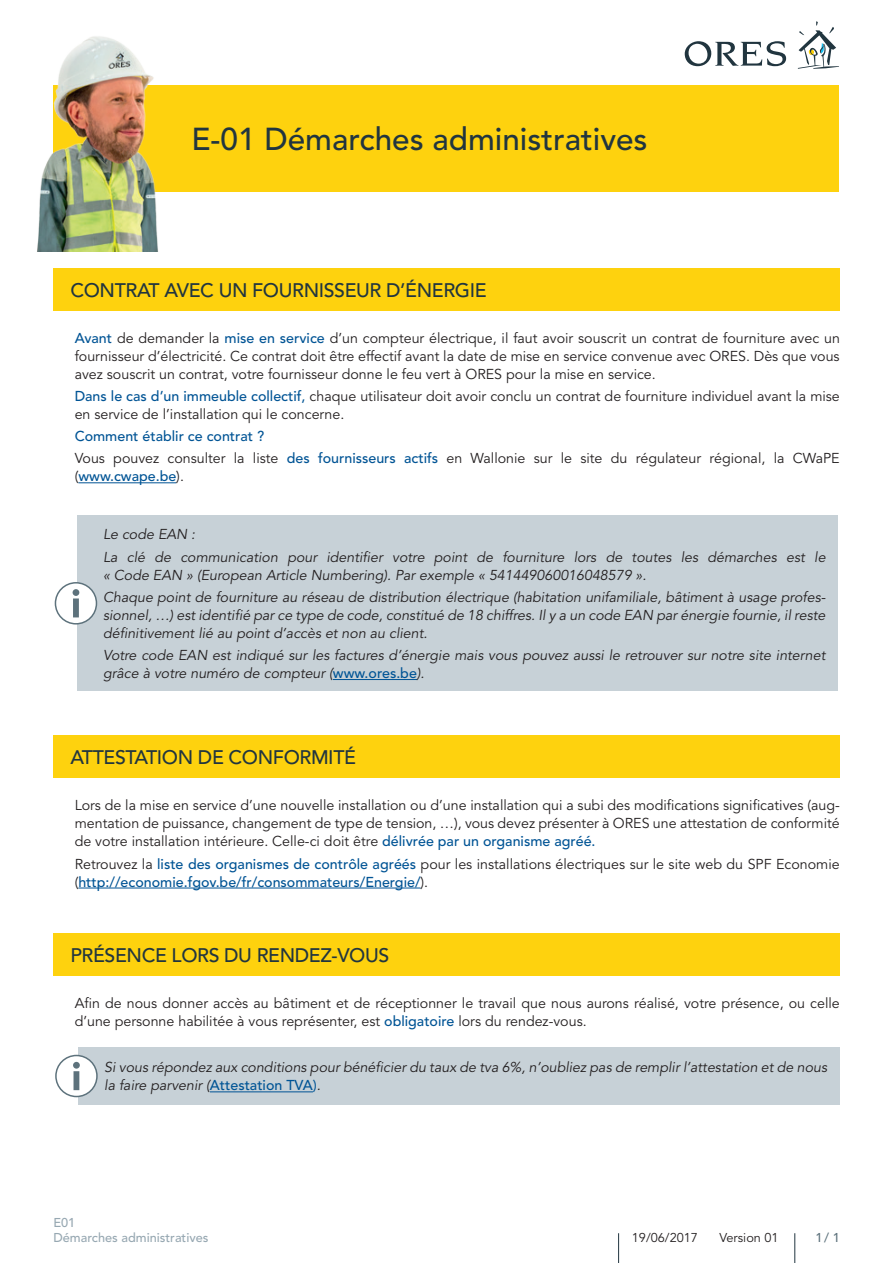
<style>
.page{position:relative;width:893px;height:1263px;background:#fff}
.page>*{position:absolute;margin:0;border:0;box-sizing:border-box;transform-origin:0 0}
.t1{font:500 31.5px "Avenir LT";color:#21353f}
.t2{font:500 19.5px "Avenir LT";letter-spacing:-.02em;color:#21353f}
.t3{font:14.25px/18px "Avenir LT";color:#231f20}
.t4{font:italic 14.25px/18px "Avenir LT";color:#231f20}
.t5{font:500 14.25px/18px "Avenir LT";color:#005495}
.t6{font:500 12.75px/14.2px "Avenir LT";color:#97a8b2}
.t7{font:12.75px "Avenir LT";color:#231f20}
.t8{font:500 12.75px "Avenir LT";color:#5d727c}
.s1{font-weight:500;color:#005495}
.s2{font-weight:400;color:#231f20}
.s3{font-weight:500;font-style:normal;color:#005495}
</style>
<div class="page">
<hr style="left:794px;top:1233px;width:1px;height:30px;background:#21353f">
<hr style="left:618px;top:1233px;width:1px;height:30px;background:#21353f">
<svg style="left:685px;top:41px;width:101px;height:25px"></svg>
<svg style="left:798px;top:21px;width:41px;height:48px"></svg>
<div style="left:53px;top:85px;width:786px;height:106px;background:#fed20e"></div>
<div style="left:53px;top:268px;width:787px;height:42px;background:#fed20e"></div>
<div style="left:53px;top:736px;width:787px;height:42px;background:#fed20e"></div>
<div style="left:53px;top:933px;width:787px;height:43px;background:#fed20e"></div>
<hr style="left:78px;top:482px;width:98px;height:1px;background:#005495">
<hr style="left:78px;top:888px;width:343px;height:1px;background:#005495">
<div style="left:78px;top:516px;width:760px;height:175px;background:#c7d1d7"></div>
<hr style="left:333px;top:679px;width:84px;height:1px;background:#005495">
<div style="left:55px;top:583px;width:41px;height:41px;background:#fff;border-radius:50%"></div>
<div style="left:55px;top:582px;width:42px;height:42px;border:2px solid #5d727c;border-radius:50%"></div>
<svg style="left:73px;top:589px;width:6px;height:28px"></svg>
<div style="left:79px;top:1047px;width:761px;height:58px;background:#c7d1d7"></div>
<hr style="left:210px;top:1091px;width:103px;height:1px;background:#005495">
<div style="left:56px;top:1055px;width:41px;height:41px;background:#fff;border-radius:50%"></div>
<div style="left:55px;top:1055px;width:43px;height:42px;border:2px solid #5d727c;border-radius:50%"></div>
<svg style="left:73px;top:1062px;width:7px;height:28px"></svg>
<img style="left:37px;top:36px;width:159px;height:216px">
<h1 class="t1" style="left:191px;top:121px;width:458px">E-01 Démarches administratives</h1>
<h2 class="t2" style="left:70px;top:279px;width:418px">CONTRAT AVEC UN FOURNISSEUR D’ÉNERGIE</h2>
<p class="t3" style="left:75px;top:329px;width:767px;text-align:justify"><span class="s1">Avant</span> de demander la <span class="s1">mise en service</span> d’un compteur électrique, il faut avoir souscrit un contrat de fourniture avec un fournisseur d’électricité. Ce contrat doit être effectif avant la date de mise en service convenue avec ORES. Dès que vous avez souscrit un contrat, votre fournisseur donne le feu vert à ORES pour la mise en service.</p>
<p class="t3" style="left:75px;top:387px;width:767px"><span class="s1">Dans le cas d’un immeuble collectif,</span> chaque utilisateur doit avoir conclu un contrat de fourniture individuel avant la mise en service de l’installation qui le concerne.</p>
<p class="t3" style="left:75px;top:425px;width:767px;line-height:22.2px"><span class="s1">Comment établir ce contrat ?<br></span>Vous pouvez consulter la liste <span class="s1">des fournisseurs actifs</span> en Wallonie sur le site du régulateur régional, la CWaPE</p>
<p class="t5" style="left:75px;top:468px;width:111px"><span class="s2">(</span>www.cwape.be<span class="s2">).</span></p>
<p class="t4" style="left:103px;top:524px;width:724px;line-height:22.2px">Le code EAN :<br>La clé de communication pour identifier votre point de fourniture lors de toutes les démarches est le</p>
<p class="t4" style="left:103px;top:564px;width:724px;line-height:22.2px">« Code EAN » (European Article Numbering). Par exemple « 541449060016048579 ».<br>Chaque point de fourniture au réseau de distribution électrique (habitation unifamiliale, bâtiment à usage profes-</p>
<p class="t4" style="left:103px;top:606px;width:724px">sionnel, …) est identifié par ce type de code, constitué de 18 chiffres. Il y a un code EAN par énergie fournie, il reste définitivement lié au point d’accès et non au client.</p>
<p class="t4" style="left:103px;top:647px;width:724px">Votre code EAN est indiqué sur les factures d’énergie mais vous pouvez aussi le retrouver sur notre site internet grâce à votre numéro de compteur (<span class="s3">www.ores.be</span>).</p>
<h2 class="t2" style="left:70px;top:746px;width:287px">ATTESTATION DE CONFORMITÉ</h2>
<p class="t3" style="left:75px;top:797px;width:767px;text-align:justify">Lors de la mise en service d’une nouvelle installation ou d’une installation qui a subi des modifications significatives (aug&shy;mentation de puissance, changement de type de tension, …), vous devez présenter à ORES une attestation de conformité de votre installation intérieure. Celle-ci doit être <span class="s1">délivrée par un organisme agréé.</span></p>
<p class="t5" style="left:75px;top:855px;width:767px"><span class="s2">Retrouvez la</span> liste des organismes de contrôle agréés <span class="s2">pour les installations électriques sur le site web du SPF Economie (</span>http://economie.fgov.be/fr/consommateurs/Energie/<span class="s2">).</span></p>
<h2 class="t2" style="left:70px;top:944px;width:320px">PRÉSENCE LORS DU RENDEZ-VOUS</h2>
<p class="t3" style="left:75px;top:994px;width:767px">Afin de nous donner accès au bâtiment et de réceptionner le travail que nous aurons réalisé, votre présence, ou celle d’une personne habilitée à vous représenter, est <span class="s1">obligatoire</span> lors du rendez-vous.</p>
<p class="t4" style="left:104px;top:1059px;width:724px">Si vous répondez aux conditions pour bénéficier du taux de tva 6%, n’oubliez pas de remplir l’attestation et de nous la faire parvenir (<span class="s3">Attestation TVA)</span>.</p>
<p class="t6" style="left:53px;top:1216px;width:157px">E01<br>Démarches administratives</p>
<p class="t7" style="left:632px;top:1230px;width:68px">19/06/2017</p>
<p class="t7" style="left:719px;top:1230px;width:61px">Version 01</p>
<p class="t8" style="left:815px;top:1230px;width:26px">1/ 1</p>
</div>
